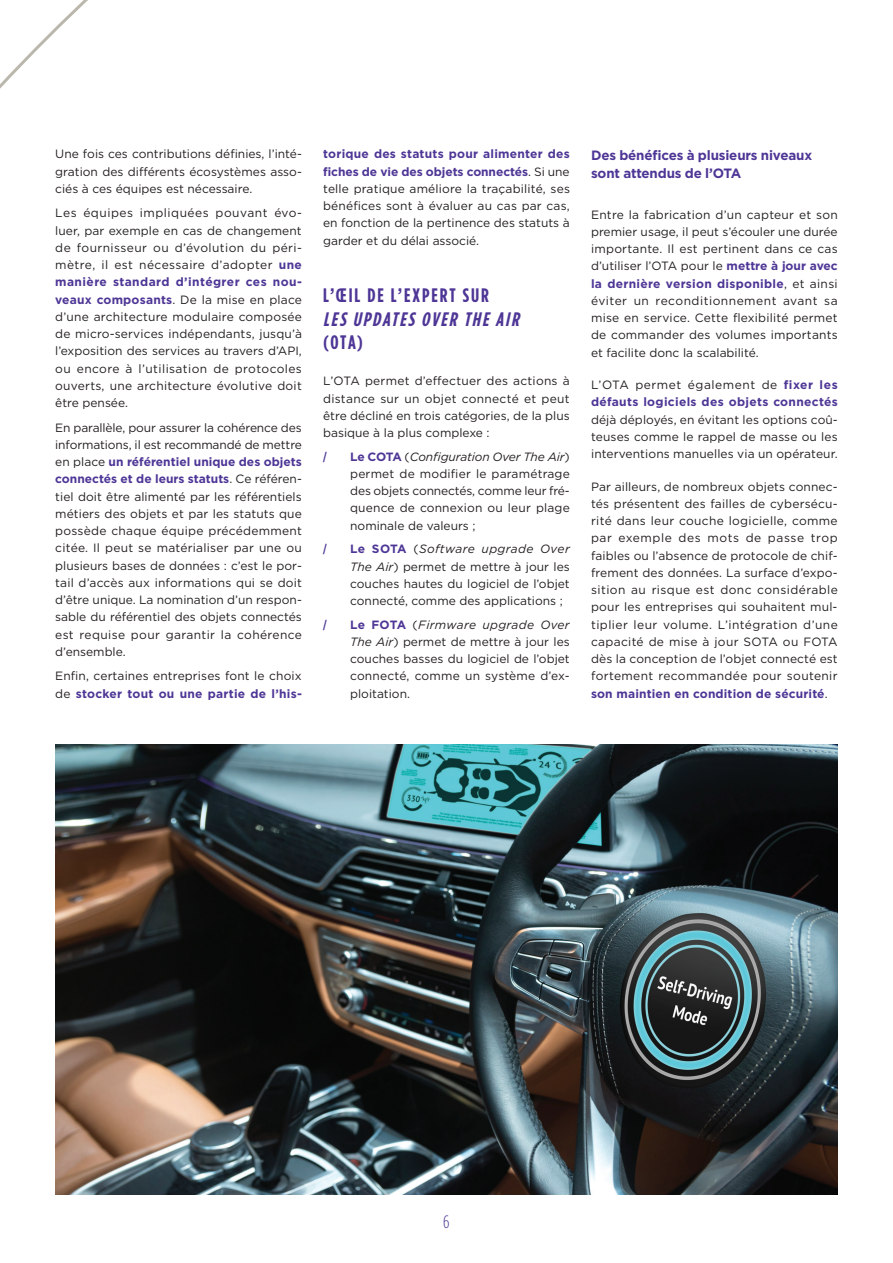
<style>
.page{position:relative;width:893px;height:1263px;background:#fff}
.page>*{position:absolute;margin:0;border:0;box-sizing:border-box;transform-origin:0 0}
.t1{font:700 19.5px "Gotham Condensed";letter-spacing:.1em;color:#4e3696}
.t2{font:italic 700 19.5px "Gotham Condensed";color:#4e3696}
.t3{font:300 18px "Gotham Condensed";color:#4e3696}
.t4{font:700 13.5px/18px "Gotham";letter-spacing:-.01em;color:#4e3696}
.t5{font:12px/17.2px "Gotham";color:#231f20;text-align:justify}
.t6{font:700 12px/17.2px "Gotham";letter-spacing:.025em;color:#4e3696}
.t7{font:700 12px "Gotham Condensed";color:#4e3696}
.s1{font-weight:700;color:#4e3696}
.s2{font-style:italic}
.s3{font-weight:400;color:#231f20}
</style>
<div class="page">
<svg style="left:0;top:0;width:88px;height:89px"></svg>
<img style="left:55px;top:744px;width:783px;height:451px">
<p class="t5" style="left:55px;top:145px;width:248px">Une fois ces contributions définies, l’inté&shy;gration des différents écosystèmes asso&shy;ciés à ces équipes est nécessaire.</p>
<p class="t5" style="left:55px;top:204px;width:248px">Les équipes impliquées pouvant évo&shy;luer, par exemple en cas de changement de fournisseur ou d’évolution du péri&shy;mètre, il est nécessaire d’adopter <span class="s1">une manière standard d’intégrer ces nou&shy;veaux composants</span>. De la mise en place d’une architecture modulaire composée de micro-services indépendants, jusqu’à l’exposition des services au travers d’API, ou encore à l’utilisation de protocoles ouverts, une architecture évolutive doit être pensée.</p>
<p class="t5" style="left:55px;top:418px;width:248px">En parallèle, pour assurer la cohérence des informations, il est recommandé de mettre en place <span class="s1">un référentiel unique des objets connectés et de leurs statuts</span>. Ce référen&shy;tiel doit être alimenté par les référentiels métiers des objets et par les statuts que possède chaque équipe précédemment citée. Il peut se matérialiser par une ou plusieurs bases de données : c’est le por&shy;tail d’accès aux informations qui se doit d’être unique. La nomination d’un respon&shy;sable du référentiel des objets connectés est requise pour garantir la cohérence d’ensemble.</p>
<p class="t5" style="left:55px;top:667px;width:248px">Enfin, certaines entreprises font le choix de <span class="s1">stocker tout ou une partie de l’his-</span></p>
<p class="t5" style="left:323px;top:145px;width:248px"><span class="s1">torique des statuts pour alimenter des fiches de vie des objets connectés</span>. Si une telle pratique améliore la traçabilité, ses bénéfices sont à évaluer au cas par cas, en fonction de la pertinence des statuts à garder et du délai associé.</p>
<h1 class="t1" style="left:323px;top:284px;width:167px">L’ŒIL DE L’EXPERT SUR</h1>
<h1 class="t2" style="left:323px;top:307px;width:202px">LES UPDATES OVER THE AIR</h1>
<h1 class="t1" style="left:323px;top:331px;width:41px">(OTA)</h1>
<p class="t5" style="left:323px;top:372px;width:248px">L’OTA permet d’effectuer des actions à distance sur un objet connecté et peut être décliné en trois catégories, de la plus basique à la plus complexe :</p>
<p class="t7" style="left:323px;top:449px;width:5px">/</p>
<p class="t5" style="left:350px;top:448px;width:221px"><span class="s1">Le COTA</span> (<span class="s2">Configuration Over The Air</span>) permet de modifier le paramétrage des objets connectés, comme leur fré&shy;quence de connexion ou leur plage nominale de valeurs ;</p>
<p class="t7" style="left:323px;top:542px;width:5px">/</p>
<p class="t5" style="left:350px;top:540px;width:221px"><span class="s1">Le SOTA</span> (<span class="s2">Software upgrade Over The Air</span>) permet de mettre à jour les couches hautes du logiciel de l’objet connecté, comme des applications ;</p>
<p class="t7" style="left:323px;top:617px;width:5px">/</p>
<p class="t5" style="left:350px;top:615px;width:221px"><span class="s1">Le FOTA</span> (<span class="s2">Firmware upgrade Over The Air</span>) permet de mettre à jour les couches basses du logiciel de l’objet connecté, comme un système d’ex&shy;ploitation.</p>
<p class="t4" style="left:591px;top:146px;width:223px">Des bénéfices à plusieurs niveaux sont attendus de l’OTA</p>
<p class="t5" style="left:591px;top:206px;width:248px">Entre la fabrication d’un capteur et son premier usage, il peut s’écouler une durée importante. Il est pertinent dans ce cas d’utiliser l’OTA pour le <span class="s1">mettre à jour avec la dernière version disponible</span>, et ainsi éviter un reconditionnement avant sa mise en service. Cette flexibilité permet de commander des volumes importants et facilite donc la scalabilité.</p>
<p class="t6" style="left:591px;top:376px;width:248px"><span class="s3">L’OTA permet également de</span> fixer les défauts logiciels des objets connectés</p>
<p class="t5" style="left:591px;top:410px;width:248px">déjà déployés, en évitant les options coû&shy;teuses comme le rappel de masse ou les interventions manuelles via un opérateur.</p>
<p class="t5" style="left:591px;top:477px;width:248px">Par ailleurs, de nombreux objets connec&shy;tés présentent des failles de cybersécu&shy;rité dans leur couche logicielle, comme par exemple des mots de passe trop faibles ou l’absence de protocole de chif&shy;frement des données. La surface d’expo&shy;sition au risque est donc considérable pour les entreprises qui souhaitent mul&shy;tiplier leur volume. L’intégration d’une capacité de mise à jour SOTA ou FOTA dès la conception de l’objet connecté est fortement recommandée pour soutenir <span class="s1">son maintien en condition de sécurité</span>.</p>
<h2 class="t3" style="left:443px;top:1212px;width:8px">6</h2>
</div>
